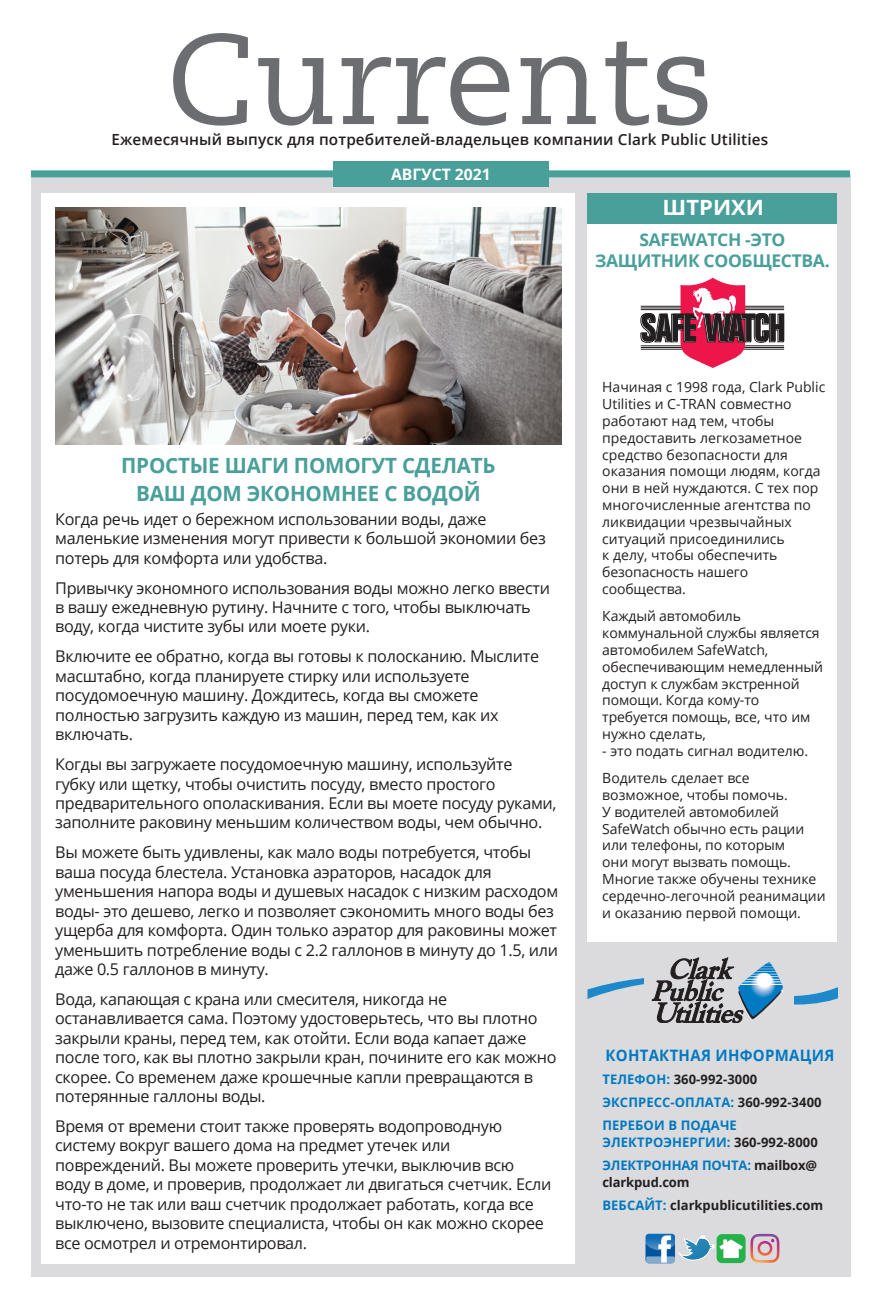
<style>
.page{position:relative;width:882px;height:1308px;background:#fff}
.page>*{position:absolute;margin:0;border:0;box-sizing:border-box;transform-origin:0 0}
.t1{font:127.75px "Caecilia LT Std";color:#6c6d70}
.t2{font:700 21px/28px "Open Sans";letter-spacing:-.01em;color:#499f9a;text-align:center}
.t3{font:700 21px "Open Sans";color:#fff;scale:1.05 1}
.t4{font:700 17.5px "Open Sans";letter-spacing:-.02em;color:#499f9a}
.t5{font:16.1px/19.4px "Open Sans";letter-spacing:-.02em;color:#231f20}
.t6{font:700 15.75px "Open Sans";letter-spacing:.02em;color:#0079c2;scale:.95 1}
.t7{font:700 15.75px "Open Sans";color:#fff}
.t8{font:600 15.4px "Open Sans";letter-spacing:.01em;color:#231f20}
.t9{font:14px/16.8px "Open Sans";color:#231f20}
.t10{font:700 13.12px/17.5px "Open Sans";color:#231f20}
.t11{font:700 13.12px/17.5px "Open Sans";letter-spacing:.01em;color:#0079c2}
.s1{color:#0079c2}
.s2{color:#231f20}
</style>
<div class="page">
<div style="left:31px;top:174px;width:819px;height:1102px;background:#dbdbdd"></div>
<div style="left:42px;top:193px;width:533px;height:1070px;background:#fff"></div>
<img style="left:55px;top:208px;width:507px;height:236px">
<div style="left:587px;top:197px;width:250px;height:744px;background:#fff"></div>
<div style="left:31px;top:170px;width:819px;height:7px;background:#499f9a"></div>
<svg style="left:587px;top:957px;width:250px;height:65px"></svg>
<hr style="left:738px;top:983px;width:45px;height:1px;background:#fff">
<hr style="left:738px;top:981px;width:45px;height:1px;background:#fff">
<hr style="left:738px;top:978px;width:45px;height:1px;background:#fff">
<hr style="left:738px;top:976px;width:45px;height:1px;background:#fff">
<hr style="left:738px;top:973px;width:45px;height:1px;background:#fff">
<hr style="left:738px;top:971px;width:45px;height:1px;background:#fff">
<hr style="left:738px;top:968px;width:45px;height:1px;background:#fff">
<hr style="left:738px;top:966px;width:45px;height:1px;background:#fff">
<hr style="left:738px;top:963px;width:45px;height:1px;background:#fff">
<img style="left:645px;top:1233px;width:30px;height:30px">
<div style="left:333px;top:161px;width:216px;height:25px;background:#499f9a"></div>
<div style="left:717px;top:1233px;width:29px;height:29px;background:#25b24b;border-radius:5px"></div>
<svg style="left:678px;top:1234px;width:65px;height:28px"></svg>
<svg style="left:750px;top:1233px;width:29px;height:29px"></svg>
<div style="left:587px;top:193px;width:250px;height:31px;background:#499f9a"></div>
<svg style="left:641px;top:278px;width:143px;height:90px"></svg>
<p class="t1" style="left:167px;top:6px;width:549px">Currents</p>
<p class="t8" style="left:112px;top:129px;width:658px">Ежемесячный выпуск для потребителей-владельцев компании Clark Public Utilities</p>
<p class="t7" style="left:391px;top:163px;width:101px">АВГУСТ 2021</p>
<p class="t3" style="left:663px;top:193px;width:98px">ШТРИХИ</p>
<p class="t4" style="left:639px;top:227px;width:148px">SAFEWATCH -ЭТО</p>
<p class="t4" style="left:595px;top:248px;width:236px">ЗАЩИТНИК СООБЩЕСТВА.</p>
<p class="t2" style="left:121px;top:451px;width:376px">ПРОСТЫЕ ШАГИ ПОМОГУТ СДЕЛАТЬ<br>ВАШ ДОМ ЭКОНОМНЕЕ С ВОДОЙ</p>
<p class="t5" style="left:55px;top:509px;width:492px">Когда речь идет о бережном использовании воды, даже маленькие изменения могут привести к большой экономии без потерь для комфорта или удобства.</p>
<p class="t5" style="left:55px;top:577px;width:496px">Привычку экономного использования воды можно легко ввести в вашу ежедневную рутину. Начните с того, чтобы выключать воду, когда чистите зубы или моете руки.</p>
<p class="t5" style="left:55px;top:646px;width:485px">Включите ее обратно, когда вы готовы к полосканию. Мыслите масштабно, когда планируете стирку или используете посудомоечную машину. Дождитесь, когда вы сможете полностью загрузить каждую из машин, перед тем, как их включать.</p>
<p class="t5" style="left:55px;top:754px;width:503px">Когды вы загружаете посудомоечную машину, используйте губку или щетку, чтобы очистить посуду, вместо простого предварительного ополаскивания. Если вы моете посуду руками, заполните раковину меньшим количеством воды, чем обычно.</p>
<p class="t5" style="left:55px;top:842px;width:505px">Вы можете быть удивлены, как мало воды потребуется, чтобы ваша посуда блестела. Установка аэраторов, насадок для уменьшения напора воды и душевых насадок с низким расходом воды- это дешево, легко и позволяет сэкономить много воды без ущерба для комфорта. Один только аэратор для раковины может уменьшить потребление воды с 2.2 галлонов в минуту до 1.5, или даже 0.5 галлонов в минуту.</p>
<p class="t5" style="left:55px;top:988px;width:503px">Вода, капающая с крана или смесителя, никогда не останавливается сама. Поэтому удостоверьтесь, что вы плотно закрыли краны, перед тем, как отойти. Если вода капает даже после того, как вы плотно закрыли кран, почините его как можно скорее. Со временем даже крошечные капли превращаются в потерянные галлоны воды.</p>
<p class="t5" style="left:55px;top:1115px;width:498px">Время от времени стоит также проверять водопроводную систему вокруг вашего дома на предмет утечек или повреждений. Вы можете проверить утечки, выключив всю воду в доме, и проверив, продолжает ли двигаться счетчик. Если что-то не так или ваш счетчик продолжает работать, когда все выключено, вызовите специалиста, чтобы он как можно скорее все осмотрел и отремонтировал.</p>
<p class="t9" style="left:602px;top:378px;width:225px">Начиная с 1998 года, Clark Public<br>Utilities и C-TRAN совместно работают над тем, чтобы предоставить легкозаметное средство безопасности для оказания помощи людям, когда они в ней нуждаются. С тех пор многочисленные агентства по ликвидации чрезвычайных ситуаций присоединились<br>к делу, чтобы обеспечить безопасность нашего сообщества.</p>
<p class="t9" style="left:602px;top:607px;width:222px">Каждый автомобиль коммунальной службы является автомобилем SafeWatch, обеспечивающим немедленный доступ к службам экстренной помощи. Когда кому-то требуется помощь, все, что им нужно сделать,</p>
<p class="t9" style="left:602px;top:742px;width:207px">- это подать сигнал водителю.</p>
<p class="t9" style="left:602px;top:769px;width:225px">Водитель сделает все возможное, чтобы помочь.<br>У водителей автомобилей<br>SafeWatch обычно есть рации или телефоны, по которым<br>они могут вызвать помощь.<br>Многие также обучены технике сердечно-легочной реанимации и оказанию первой помощи.</p>
<p class="t6" style="left:605px;top:1044px;width:243px">КОНТАКТНАЯ ИНФОРМАЦИЯ</p>
<p class="t10" style="left:602px;top:1070px;width:156px"><span class="s1">ТЕЛЕФОН:</span> 360-992-3000</p>
<p class="t11" style="left:602px;top:1092px;width:221px">ЭКСПРЕСС-ОПЛАТА: <span class="s2">360-992-3400</span></p>
<p class="t11" style="left:602px;top:1115px;width:217px">ПЕРЕБОИ В ПОДАЧЕ<br>ЭЛЕКТРОЭНЕРГИИ: <span class="s2">360-992-8000</span></p>
<p class="t10" style="left:602px;top:1155px;width:216px"><span class="s1">ЭЛЕКТРОННАЯ ПОЧТА:</span> mailbox@ clarkpud.com</p>
<p class="t10" style="left:602px;top:1196px;width:222px"><span class="s1">ВЕБСАЙТ:</span> clarkpublicutilities.com</p>
</div>
